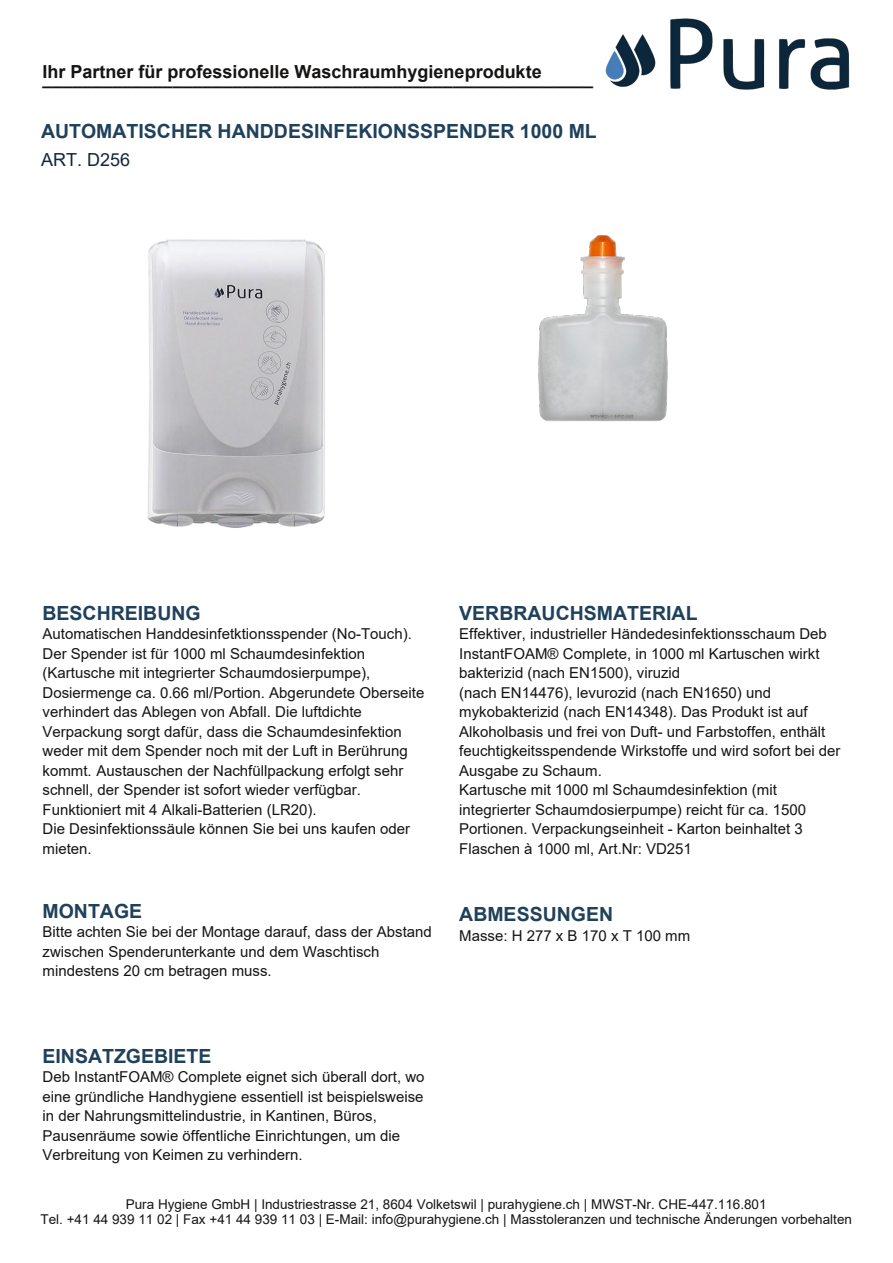
<style>
.page{position:relative;width:893px;height:1263px;background:#fff}
.page>*{position:absolute;margin:0;border:0;box-sizing:border-box;transform-origin:0 0}
.t1{font:700 19.5px "Arial";color:#20415c}
.t2{font:700 18px "Arial";color:#161413}
.t3{font:18px "Arial";color:#12273d}
.t4{font:700 15.9px "Arial";color:#161413;scale:1.14 1}
.t5{font:15px/19.5px "Arial";color:#161413}
.t6{font:13.5px/15px "Arial";color:#161413;text-align:center}
</style>
<div class="page">
<img style="left:147px;top:239px;width:178px;height:289px">
<img style="left:606px;top:18px;width:243px;height:72px">
<img style="left:538px;top:233px;width:130px;height:188px">
<p class="t2" style="left:43px;top:61px;width:501px">Ihr Partner für professionelle Waschraumhygieneprodukte</p>
<p class="t4" style="left:43px;top:71px;width:484px">_______________________________________________________</p>
<h1 class="t1" style="left:41px;top:120px;width:557px">AUTOMATISCHER HANDDESINFEKIONSSPENDER 1000 ML</h1>
<p class="t3" style="left:41px;top:150px;width:91px">ART. D256</p>
<h1 class="t1" style="left:43px;top:602px;width:160px">BESCHREIBUNG</h1>
<p class="t5" style="left:43px;top:624px;width:383px">Automatischen Handdesinfetktionsspender (No-Touch).<br>Der Spender ist für 1000 ml Schaumdesinfektion (Kartusche mit integrierter Schaumdosierpumpe), Dosiermenge ca. 0.66 ml/Portion. Abgerundete Oberseite verhindert das Ablegen von Abfall. Die luftdichte Verpackung sorgt dafür, dass die Schaumdesinfektion weder mit dem Spender noch mit der Luft in Berührung kommt. Austauschen der Nachfüllpackung erfolgt sehr schnell, der Spender ist sofort wieder verfügbar.<br>Funktioniert mit 4 Alkali-Batterien (LR20).<br>Die Desinfektionssäule können Sie bei uns kaufen oder mieten.</p>
<h1 class="t1" style="left:43px;top:900px;width:101px">MONTAGE</h1>
<p class="t5" style="left:43px;top:922px;width:391px">Bitte achten Sie bei der Montage darauf, dass der Abstand zwischen Spenderunterkante und dem Waschtisch mindestens 20 cm betragen muss.</p>
<h1 class="t1" style="left:43px;top:1045px;width:170px">EINSATZGEBIETE</h1>
<p class="t5" style="left:43px;top:1067px;width:384px">Deb InstantFOAM® Complete eignet sich überall dort, wo eine gründliche Handhygiene essentiell ist beispielsweise in der Nahrungsmittelindustrie, in Kantinen, Büros, Pausenräume sowie öffentliche Einrichtungen, um die Verbreitung von Keimen zu verhindern.</p>
<h1 class="t1" style="left:459px;top:602px;width:240px">VERBRAUCHSMATERIAL</h1>
<p class="t5" style="left:459px;top:624px;width:383px">Effektiver, industrieller Händedesinfektionsschaum Deb InstantFOAM® Complete, in 1000 ml Kartuschen wirkt bakterizid (nach EN1500), viruzid<br>(nach EN14476), levurozid (nach EN1650) und mykobakterizid (nach EN14348). Das Produkt ist auf Alkoholbasis und frei von Duft- und Farbstoffen, enthält feuchtigkeitsspendende Wirkstoffe und wird sofort bei der Ausgabe zu Schaum.<br>Kartusche mit 1000 ml Schaumdesinfektion (mit integrierter Schaumdosierpumpe) reicht für ca. 1500<br>Portionen. Verpackungseinheit - Karton beinhaltet 3<br>Flaschen à 1000 ml, Art.Nr: VD251</p>
<h1 class="t1" style="left:459px;top:904px;width:155px">ABMESSUNGEN</h1>
<p class="t5" style="left:459px;top:926px;width:232px">Masse: H 277 x B 170 x T 100 mm</p>
<p class="t6" style="left:40px;top:1197px;width:813px">Pura Hygiene GmbH | Industriestrasse 21, 8604 Volketswil | purahygiene.ch | MWST-Nr. CHE-447.116.801<br>Tel. +41 44 939 11 02 | Fax +41 44 939 11 03 | E-Mail: info@purahygiene.ch | Masstoleranzen und technische Änderungen vorbehalten</p>
</div>
